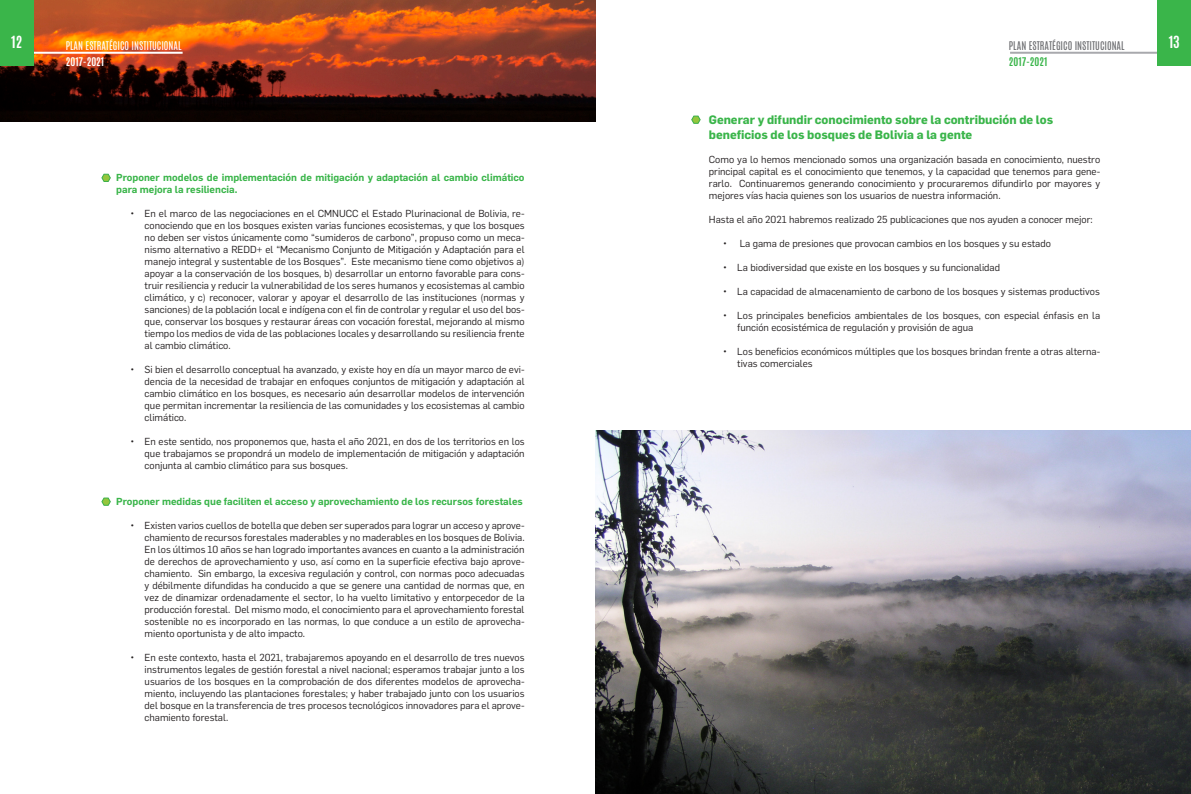
<style>
.page{position:relative;width:1191px;height:794px;background:#fff}
.page>*{position:absolute;margin:0;border:0;box-sizing:border-box;transform-origin:0 0}
._1_cm_de_SANGRADO{font:700 14px "Antonio";color:#fff}
.t1{font:700 12px "Flama";color:#3ab54a}
.t2{font:10px/12px "Flama";color:#231f20;text-align:justify}
.t3{font:600 10px/12px "Flama";color:#3ab54a}
.t4{font:10px "Antonio";color:#6c6d70}
._1_cm_de_SANGRADO-2{font:10px "Antonio";color:#fff}
.t5{font:700 10px "Antonio";color:#3ab54a}
._1_cm_de_SANGRADO-3{font:700 10px "Antonio";color:#fff}
</style>
<div class="page">
<hr style="left:1010px;top:52px;width:153px;height:2px;background:#a8a9ad">
<div style="left:1157px;top:0;width:34px;height:65px;background:#3ab54a"></div>
<img style="left:0;top:0;width:595px;height:122px">
<hr style="left:29px;top:52px;width:154px;height:2px;background:#fff">
<div style="left:0;top:0;width:33px;height:65px;background:#3ab54a"></div>
<svg style="left:101px;top:173px;width:10px;height:9px"></svg>
<svg style="left:101px;top:497px;width:10px;height:9px"></svg>
<svg style="left:691px;top:115px;width:9px;height:9px"></svg>
<img style="left:595px;top:430px;width:596px;height:364px">
<p class="_1_cm_de_SANGRADO" style="left:11px;top:31px;width:13px">12</p>
<p class="_1_cm_de_SANGRADO-2" style="left:66px;top:38px;width:117px">PLAN ESTRATÉGICO INSTITUCIONAL</p>
<h1 class="_1_cm_de_SANGRADO" style="left:1168px;top:31px;width:13px">13</h1>
<p class="_1_cm_de_SANGRADO-3" style="left:66px;top:54px;width:40px">2017-2021</p>
<p class="t4" style="left:1009px;top:38px;width:117px">PLAN ESTRATÉGICO INSTITUCIONAL</p>
<p class="t5" style="left:1009px;top:54px;width:40px">2017-2021</p>
<p class="t3" style="left:116px;top:171px;width:410px">Proponer modelos de implementación de mitigación y adaptación al cambio climático para mejora la resiliencia.</p>
<p class="t2" style="left:145px;top:207px;width:381px;text-indent:-14px">• En el marco de las negociaciones en el CMNUCC el Estado Plurinacional de Bolivia, re&shy;conociendo que en los bosques existen varias funciones ecosistemas, y que los bosques no deben ser vistos únicamente como “sumideros de carbono”, propuso como un meca&shy;nismo alternativo a REDD+ el “Mecanismo Conjunto de Mitigación y Adaptación para el manejo integral y sustentable de los Bosques”. Este mecanismo tiene como objetivos a) apoyar a la conservación de los bosques, b) desarrollar un entorno favorable para cons&shy;truir resiliencia y reducir la vulnerabilidad de los seres humanos y ecosistemas al cambio climático, y c) reconocer, valorar y apoyar el desarrollo de las instituciones (normas y sanciones) de la población local e indígena con el fin de controlar y regular el uso del bos&shy;que, conservar los bosques y restaurar áreas con vocación forestal, mejorando al mismo tiempo los medios de vida de las poblaciones locales y desarrollando su resiliencia frente al cambio climático.</p>
<p class="t2" style="left:145px;top:363px;width:381px;text-indent:-14px">• Si bien el desarrollo conceptual ha avanzado, y existe hoy en día un mayor marco de evi&shy;dencia de la necesidad de trabajar en enfoques conjuntos de mitigación y adaptación al cambio climático en los bosques, es necesario aún desarrollar modelos de intervención que permitan incrementar la resiliencia de las comunidades y los ecosistemas al cambio climático.</p>
<p class="t2" style="left:145px;top:435px;width:381px;text-indent:-14px">• En este sentido, nos proponemos que, hasta el año 2021, en dos de los territorios en los que trabajamos se propondrá un modelo de implementación de mitigación y adaptación conjunta al cambio climático para sus bosques.</p>
<p class="t3" style="left:116px;top:495px;width:408px">Proponer medidas que faciliten el acceso y aprovechamiento de los recursos forestales</p>
<p class="t2" style="left:145px;top:519px;width:381px;text-indent:-14px">• Existen varios cuellos de botella que deben ser superados para lograr un acceso y aprove&shy;chamiento de recursos forestales maderables y no maderables en los bosques de Bolivia.<br>En los últimos 10 años se han logrado importantes avances en cuanto a la administración de derechos de aprovechamiento y uso, así como en la superficie efectiva bajo aprove&shy;chamiento. Sin embargo, la excesiva regulación y control, con normas poco adecuadas y débilmente difundidas ha conducido a que se genere una cantidad de normas que, en vez de dinamizar ordenadamente el sector, lo ha vuelto limitativo y entorpecedor de la producción forestal. Del mismo modo, el conocimiento para el aprovechamiento forestal sostenible no es incorporado en las normas, lo que conduce a un estilo de aprovecha&shy;miento oportunista y de alto impacto.</p>
<p class="t2" style="left:145px;top:651px;width:381px;text-indent:-14px">• En este contexto, hasta el 2021, trabajaremos apoyando en el desarrollo de tres nuevos instrumentos legales de gestión forestal a nivel nacional; esperamos trabajar junto a los usuarios de los bosques en la comprobación de dos diferentes modelos de aprovecha&shy;miento, incluyendo las plantaciones forestales; y haber trabajado junto con los usuarios del bosque en la transferencia de tres procesos tecnológicos innovadores para el aprove&shy;chamiento forestal.</p>
<p class="t1" style="left:709px;top:111px;width:346px">Generar y difundir conocimiento sobre la contribución de los</p>
<p class="t1" style="left:709px;top:125px;width:265px">beneficios de los bosques de Bolivia a la gente</p>
<p class="t2" style="left:709px;top:152px;width:393px">Como ya lo hemos mencionado somos una organización basada en conocimiento, nuestro principal capital es el conocimiento que tenemos, y la capacidad que tenemos para gene&shy;rarlo. Continuaremos generando conocimiento y procuraremos difundirlo por mayores y mejores vías hacia quienes son los usuarios de nuestra información.</p>
<p class="t2" style="left:709px;top:212px;width:385px">Hasta el año 2021 habremos realizado 25 publicaciones que nos ayuden a conocer mejor:</p>
<p class="t2" style="left:723px;top:236px;width:329px">• La gama de presiones que provocan cambios en los bosques y su estado</p>
<p class="t2" style="left:723px;top:260px;width:278px">• La biodiversidad que existe en los bosques y su funcionalidad</p>
<p class="t2" style="left:723px;top:284px;width:378px">• La capacidad de almacenamiento de carbono de los bosques y sistemas productivos</p>
<p class="t2" style="left:737px;top:308px;width:364px;text-indent:-14px">• Los principales beneficios ambientales de los bosques, con especial énfasis en la función ecosistémica de regulación y provisión de agua</p>
<p class="t2" style="left:737px;top:344px;width:364px;text-indent:-14px">• Los beneficios económicos múltiples que los bosques brindan frente a otras alterna&shy;tivas comerciales</p>
</div>
